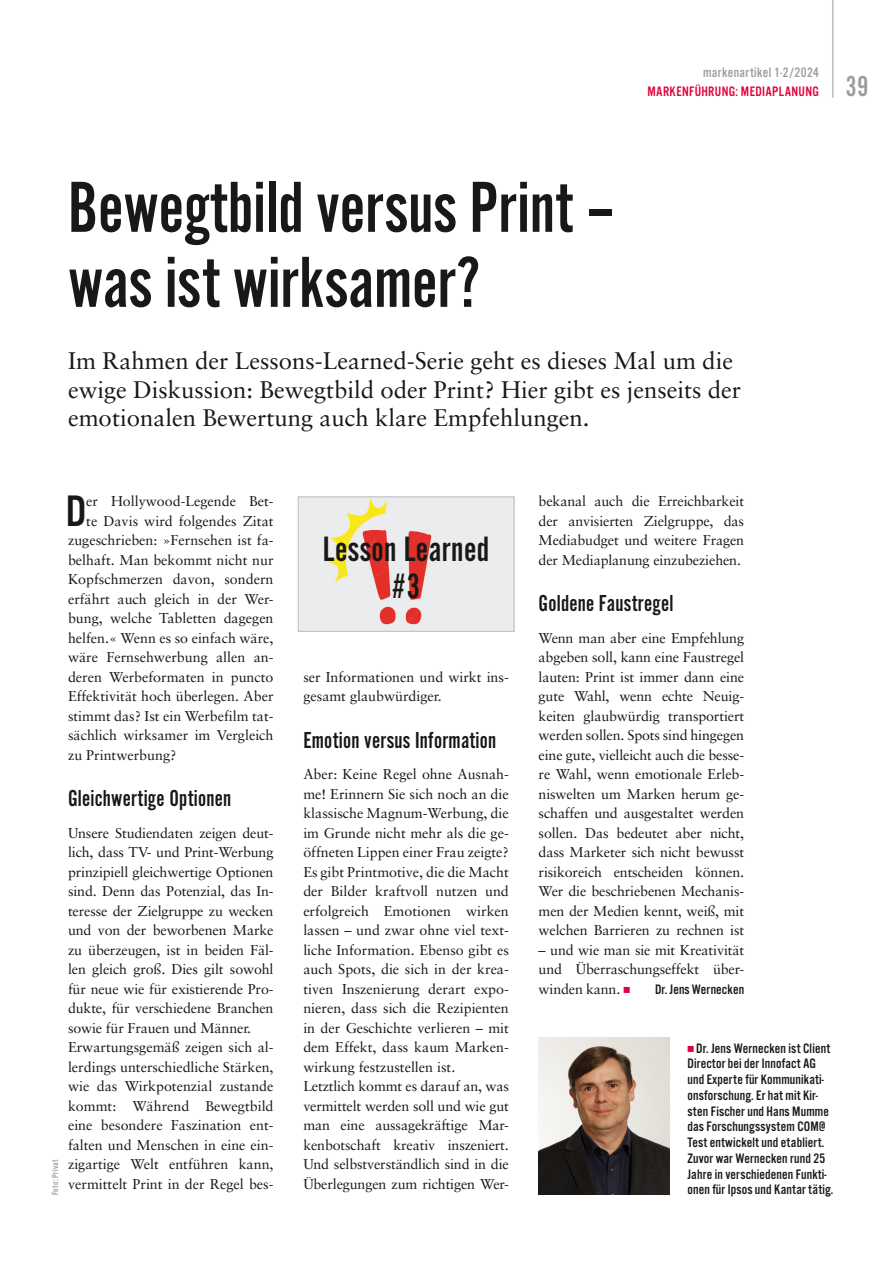
<style>
.page{position:relative;width:893px;height:1263px;background:#fff}
.page>*{position:absolute;margin:0;border:0;box-sizing:border-box;transform-origin:0 0}
._01_Headline_50pt{font:75px/75px "Alternate Got No 2 D";color:#181816}
._05a_Fließtext_Initi{font:45.75px "Alternate Got No 3 D";color:#181816}
._09_Tabellen_Grafik{font:36.6px "Alternate Got No 2 D";letter-spacing:.01em;color:#181816}
.t1{font:30px "Alternate Got No 2 D";color:#9d9d9d}
._04_Vorspann{font:24px/28.5px "Sabon";color:#181816}
._06_Zwischenzeile{font:24px "Alternate Got No 2 D";letter-spacing:.01em;color:#181816}
._05_Fließtext_9_5pt{font:14.25px/19.5px "Sabon";letter-spacing:-.01em;color:#181816;text-align:justify}
._05a_Fließtext_Initi-2{font:14.25px "Sabon";color:#181816}
._07_BU_Kastentext{font:14.25px/15.8px "Alternate Got No 3 D";letter-spacing:.01em;color:#181816}
.t2{font:14.25px "Alternate Got No 3 D";letter-spacing:.025em;color:#e3003e}
.t3{font:14.25px "Alternate Got No 3 D";letter-spacing:.025em;color:#9d9d9d}
._05_Fließtext_9_5pt-2{font:14.25px "Alternate Got No 3 D";letter-spacing:.01em;color:#181816}
._13_Quelle_Credit{font:9px "Alternate Got No 3 D";letter-spacing:.035em;color:#9d9d9d}
.s1{font-family:"Universal Newswith Comm Pi";font-size:12px;color:#e3003e}
</style>
<div class="page">
<hr style="left:832px;top:0;width:1px;height:98px;background:#bdbdbe">
<img style="left:300px;top:499px;width:212px;height:130px">
<div style="left:298px;top:497px;width:216px;height:134px;border:1px solid #bdbdbe"></div>
<img style="left:539px;top:1038px;width:131px;height:157px">
<p class="t3" style="left:703px;top:65px;width:117px">markenartikel 1-2/2024</p>
<p class="t2" style="left:647px;top:83px;width:173px">MARKENFÜHRUNG: MEDIAPLANUNG</p>
<p class="t1" style="left:846px;top:70px;width:24px">39</p>
<p class="_01_Headline_50pt" style="left:68px;top:169px;width:548px">Bewegtbild versus Print – was ist wirksamer?</p>
<p class="_04_Vorspann" style="left:68px;top:346px;width:675px">Im Rahmen der Lessons-Learned-Serie geht es dieses Mal um die ewige Diskussion: Bewegtbild oder Print? Hier gibt es jenseits der emotionalen Bewertung auch klare Empfehlungen.</p>
<p class="_13_Quelle_Credit" style="left:50px;top:1195px;width:37px;rotate:-90deg">Foto: Privat</p>
<p class="_05a_Fließtext_Initi" style="left:66px;top:487px;width:22px">D</p>
<p class="_05a_Fließtext_Initi-2" style="left:86px;top:493px;width:189px">er Hollywood-Legende Bet-</p>
<p class="_05a_Fließtext_Initi-2" style="left:86px;top:512px;width:189px">te Davis wird folgendes Zitat</p>
<p class="_05a_Fließtext_Initi-2" style="left:68px;top:532px;width:207px">zugeschrieben: »Fernsehen ist fa-</p>
<p class="_05a_Fließtext_Initi-2" style="left:68px;top:551px;width:207px">belhaft. Man bekommt nicht nur</p>
<p class="_05a_Fließtext_Initi-2" style="left:68px;top:571px;width:207px">Kopfschmerzen davon, sondern</p>
<p class="_05a_Fließtext_Initi-2" style="left:68px;top:590px;width:207px">erfährt auch gleich in der Wer-</p>
<p class="_05a_Fließtext_Initi-2" style="left:68px;top:610px;width:207px">bung, welche Tabletten dagegen</p>
<p class="_05a_Fließtext_Initi-2" style="left:68px;top:629px;width:207px">helfen.« Wenn es so einfach wäre,</p>
<p class="_05a_Fließtext_Initi-2" style="left:68px;top:649px;width:207px">wäre Fernsehwerbung allen an-</p>
<p class="_05a_Fließtext_Initi-2" style="left:68px;top:668px;width:207px">deren Werbeformaten in puncto</p>
<p class="_05a_Fließtext_Initi-2" style="left:68px;top:688px;width:207px">Effektivität hoch überlegen. Aber</p>
<p class="_05a_Fließtext_Initi-2" style="left:68px;top:707px;width:207px">stimmt das? Ist ein Werbefilm tat-</p>
<p class="_05a_Fließtext_Initi-2" style="left:68px;top:727px;width:207px">sächlich wirksamer im Vergleich</p>
<p class="_05a_Fließtext_Initi-2" style="left:68px;top:746px;width:110px">zu Printwerbung?</p>
<p class="_06_Zwischenzeile" style="left:68px;top:786px;width:165px">Gleichwertige Optionen</p>
<p class="_05_Fließtext_9_5pt" style="left:68px;top:823px;width:207px">Unsere Studiendaten zeigen deut&shy;lich, dass TV- und Print-Werbung prinzipiell gleichwertige Optionen sind. Denn das Potenzial, das In&shy;teresse der Zielgruppe zu wecken und von der beworbenen Marke zu überzeugen, ist in beiden Fäl&shy;len gleich groß. Dies gilt sowohl für neue wie für existierende Pro&shy;dukte, für verschiedene Branchen sowie für Frauen und Männer.</p>
<p class="_05_Fließtext_9_5pt" style="left:68px;top:1037px;width:207px">Erwartungsgemäß zeigen sich al&shy;lerdings unterschiedliche Stärken, wie das Wirkpotenzial zustande kommt: Während Bewegtbild eine besondere Faszination ent&shy;falten und Menschen in eine ein&shy;zigartige Welt entführen kann, vermittelt Print in der Regel bes-</p>
<p class="_09_Tabellen_Grafik" style="left:323px;top:530px;width:168px">Lesson Learned</p>
<p class="_09_Tabellen_Grafik" style="left:392px;top:567px;width:30px">#3</p>
<p class="_05_Fließtext_9_5pt" style="left:303px;top:667px;width:207px">ser Informationen und wirkt ins&shy;gesamt glaubwürdiger.</p>
<p class="_06_Zwischenzeile" style="left:303px;top:727px;width:194px">Emotion versus Information</p>
<p class="_05_Fließtext_9_5pt" style="left:303px;top:764px;width:207px">Aber: Keine Regel ohne Ausnah&shy;me! Erinnern Sie sich noch an die klassische Magnum-Werbung, die im Grunde nicht mehr als die ge&shy;öffneten Lippen einer Frau zeigte?<br>Es gibt Printmotive, die die Macht der Bilder kraftvoll nutzen und erfolgreich Emotionen wirken lassen – und zwar ohne viel text&shy;liche Information. Ebenso gibt es auch Spots, die sich in der krea&shy;tiven Inszenierung derart expo&shy;nieren, dass sich die Rezipienten in der Geschichte verlieren – mit dem Effekt, dass kaum Marken&shy;wirkung festzustellen ist.</p>
<p class="_05_Fließtext_9_5pt" style="left:303px;top:1076px;width:207px">Letztlich kommt es darauf an, was vermittelt werden soll und wie gut man eine aussagekräftige Mar&shy;kenbotschaft kreativ inszeniert.<br>Und selbstverständlich sind in die Überlegungen zum richtigen Wer-</p>
<p class="_05_Fließtext_9_5pt" style="left:539px;top:491px;width:207px">bekanal auch die Erreichbarkeit der anvisierten Zielgruppe, das Mediabudget und weitere Fragen der Mediaplanung einzubeziehen.</p>
<p class="_06_Zwischenzeile" style="left:539px;top:591px;width:136px">Goldene Faustregel</p>
<p class="_05_Fließtext_9_5pt" style="left:539px;top:628px;width:207px">Wenn man aber eine Empfehlung abgeben soll, kann eine Faustregel lauten: Print ist immer dann eine gute Wahl, wenn echte Neuig&shy;keiten glaubwürdig transportiert werden sollen. Spots sind hingegen eine gute, vielleicht auch die besse&shy;re Wahl, wenn emotionale Erleb&shy;niswelten um Marken herum ge&shy;schaffen und ausgestaltet werden sollen. Das bedeutet aber nicht, dass Marketer sich nicht bewusst risikoreich entscheiden können.<br>Wer die beschriebenen Mechanis&shy;men der Medien kennt, weiß, mit welchen Barrieren zu rechnen ist</p>
<p class="_05_Fließtext_9_5pt" style="left:539px;top:940px;width:207px">– und wie man sie mit Kreativität und Überraschungseffekt über&shy;winden kann. <span class="s1">n</span></p>
<p class="_05_Fließtext_9_5pt-2" style="left:655px;top:982px;width:91px">Dr. Jens Wernecken</p>
<p class="_07_BU_Kastentext" style="left:687px;top:1040px;width:147px"><span class="s1">n</span> Dr. Jens Wernecken ist Client<br>Director bei der Innofact AG und Experte für Kommunikati&shy;onsforschung. Er hat mit Kir&shy;sten Fischer und Hans Mumme das Forschungssystem COM@<br>Test entwickelt und etabliert.<br>Zuvor war Wernecken rund 25<br>Jahre in verschiedenen Funkti&shy;onen für Ipsos und Kantar tätig.</p>
</div>
